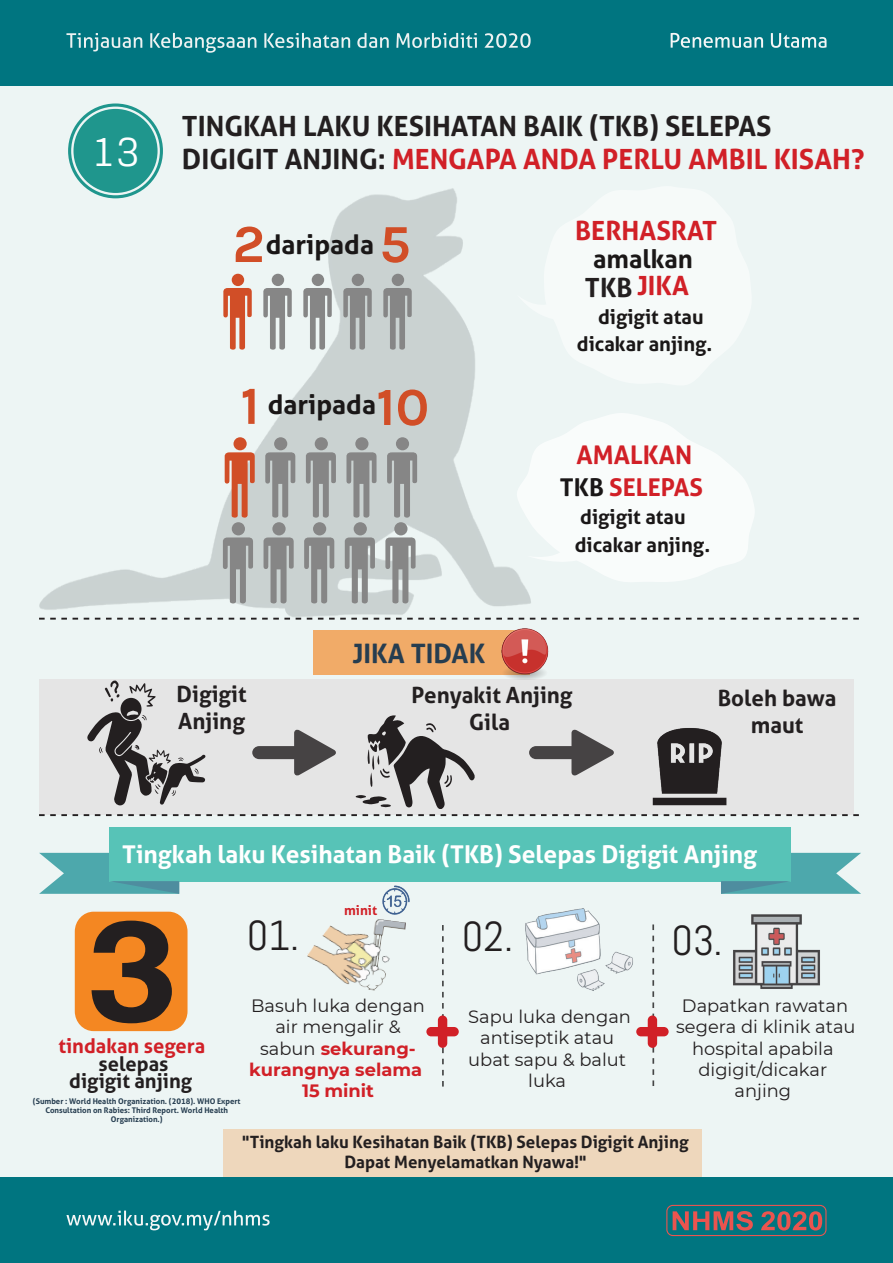
<style>
.page{position:relative;width:893px;height:1263px;background:#edf5f4}
.page>*{position:absolute;margin:0;border:0;box-sizing:border-box;transform-origin:0 0}
.t1{font:42px "Abel";color:#231f20}
.t2{font:700 27.9px/33.5px "Aller";color:#231f20;text-align:center}
.t3{font:700 26.85px "Aller";color:#1a1717}
.t4{font:700 26.85px "Aller";color:#263d50}
.t5{font:700 26.55px "Aller";color:#d12027}
.t6{font:700 25.65px "Aller";color:#1a1717}
.t7{font:700 25.65px "Aller";color:#d12027}
.t8{font:700 24.6px "Aller";color:#fff}
.t9{font:700 24.6px "Aller";color:#d12027}
.t10{font:700 22.35px/26.8px "Aller";color:#231f20;text-align:center}
.t11{font:700 20.1px/27.9px "Aller";color:#1a1717}
.t12{font:700 20.1px/17.2px "Aller";color:#231f20;text-align:center}
.t13{font:17.85px/21.1px "Montserrat";color:#231f20;text-align:center}
.t14{font:700 16.95px/19.6px "Aller";color:#231f20;text-align:center}
.t15{font:700 13.35px "Aller";color:#d12027}
.t16{font:700 7.8px/9px "Aller";color:#263d50;text-align:center}
.s1{font-family:"Glegoo";font-weight:400;font-size:41.7px;color:#fff}
.s2{color:#d12027}
.s3{color:#231f20}
.s4{color:#1a1717}
.s5{font-weight:700;color:#d12027}
</style>
<div class="page">
<img style="left:39px;top:188px;width:508px;height:487px">
<svg style="left:68px;top:103px;width:95px;height:95px"></svg>
<svg style="left:39px;top:618px;width:28px;height:2px"></svg>
<svg style="left:106px;top:618px;width:39px;height:2px"></svg>
<svg style="left:184px;top:618px;width:28px;height:2px"></svg>
<svg style="left:251px;top:618px;width:39px;height:2px"></svg>
<svg style="left:329px;top:618px;width:39px;height:2px"></svg>
<svg style="left:396px;top:618px;width:39px;height:2px"></svg>
<svg style="left:474px;top:618px;width:39px;height:2px"></svg>
<svg style="left:541px;top:618px;width:39px;height:2px"></svg>
<svg style="left:619px;top:618px;width:39px;height:2px"></svg>
<svg style="left:686px;top:618px;width:39px;height:2px"></svg>
<svg style="left:764px;top:618px;width:39px;height:2px"></svg>
<svg style="left:842px;top:618px;width:17px;height:2px"></svg>
<div style="left:75px;top:912px;width:113px;height:119px;background:#f48722;border-radius:19px"></div>
<svg style="left:92px;top:920px;width:80px;height:103px"></svg>
<svg style="left:382px;top:227px;width:26px;height:36px"></svg>
<div style="left:39px;top:679px;width:815px;height:135px;background:#e5e5e5"></div>
<svg style="left:442px;top:936px;width:2px;height:39px"></svg>
<svg style="left:652px;top:1058px;width:2px;height:28px"></svg>
<img style="left:307px;top:919px;width:99px;height:72px">
<img style="left:382px;top:885px;width:28px;height:30px">
<img style="left:499px;top:881px;width:165px;height:110px">
<img style="left:733px;top:914px;width:87px;height:75px">
<svg style="left:87px;top:681px;width:118px;height:125px"></svg>
<svg style="left:517px;top:188px;width:30px;height:198px"></svg>
<svg style="left:517px;top:413px;width:237px;height:169px"></svg>
<div style="left:314px;top:630px;width:216px;height:45px;background:#f1ab68"></div>
<img style="left:499px;top:628px;width:50px;height:51px">
<svg style="left:39px;top:814px;width:28px;height:2px"></svg>
<svg style="left:106px;top:814px;width:39px;height:2px"></svg>
<svg style="left:184px;top:814px;width:28px;height:2px"></svg>
<svg style="left:541px;top:814px;width:39px;height:2px"></svg>
<svg style="left:619px;top:814px;width:39px;height:2px"></svg>
<svg style="left:686px;top:814px;width:39px;height:2px"></svg>
<svg style="left:764px;top:814px;width:39px;height:2px"></svg>
<svg style="left:842px;top:814px;width:17px;height:2px"></svg>
<img style="left:652px;top:728px;width:75px;height:78px">
<svg style="left:426px;top:1014px;width:33px;height:39px"></svg>
<svg style="left:636px;top:980px;width:33px;height:72px"></svg>
<svg style="left:251px;top:715px;width:262px;height:101px"></svg>
<svg style="left:529px;top:730px;width:85px;height:45px"></svg>
<div style="left:223px;top:1129px;width:478px;height:48px;background:#eed7bc"></div>
<div style="left:109px;top:827px;width:682px;height:54px;background:#57c3b7"></div>
<svg style="left:39px;top:853px;width:140px;height:41px"></svg>
<svg style="left:721px;top:853px;width:140px;height:41px"></svg>
<svg style="left:243px;top:389px;width:12px;height:35px"></svg>
<svg style="left:236px;top:227px;width:26px;height:35px"></svg>
<svg style="left:223px;top:274px;width:29px;height:76px"></svg>
<svg style="left:263px;top:274px;width:29px;height:76px"></svg>
<svg style="left:303px;top:274px;width:29px;height:76px"></svg>
<svg style="left:343px;top:274px;width:29px;height:76px;background:#a4a8a7"></svg>
<svg style="left:383px;top:274px;width:29px;height:76px;background:#a4a8a7"></svg>
<svg style="left:379px;top:390px;width:11px;height:35px"></svg>
<svg style="left:398px;top:389px;width:29px;height:37px"></svg>
<svg style="left:223px;top:437px;width:32px;height:166px;background:#bea096"></svg>
<svg style="left:263px;top:437px;width:33px;height:166px;background:#a7abab"></svg>
<svg style="left:304px;top:437px;width:32px;height:166px;background:#a6aaaa"></svg>
<svg style="left:344px;top:437px;width:33px;height:166px;background:#aaaead"></svg>
<svg style="left:385px;top:437px;width:32px;height:166px;background:#aaaead"></svg>
<div style="left:0;top:0;width:893px;height:85px;background:#007580"></div>
<div style="left:0;top:1178px;width:893px;height:85px;background:#007580"></div>
<svg style="left:66px;top:1210px;width:204px;height:20px"></svg>
<svg style="left:671px;top:33px;width:92px;height:15px"></svg>
<svg style="left:771px;top:33px;width:55px;height:15px"></svg>
<svg style="left:66px;top:33px;width:76px;height:18px"></svg>
<svg style="left:150px;top:33px;width:106px;height:20px"></svg>
<svg style="left:264px;top:33px;width:86px;height:15px"></svg>
<svg style="left:357px;top:33px;width:32px;height:15px"></svg>
<svg style="left:396px;top:33px;width:81px;height:15px"></svg>
<svg style="left:484px;top:33px;width:47px;height:15px"></svg>
<svg style="left:666px;top:1205px;width:160px;height:31px"></svg>
<p class="t2" style="left:91px;top:109px;width:775px">TINGKAH LAKU KESIHATAN BAIK (TKB) SELEPAS<br><span class="s1">13</span> DIGIGIT ANJING: <span class="s2">MENGAPA ANDA PERLU AMBIL KISAH?</span></p>
<p class="t3" style="left:266px;top:228px;width:110px">daripada</p>
<p class="t3" style="left:268px;top:388px;width:110px">daripada</p>
<p class="t4" style="left:352px;top:637px;width:134px">JIKA TIDAK</p>
<p class="t5" style="left:575px;top:214px;width:143px">BERHASRAT</p>
<p class="t6" style="left:593px;top:243px;width:101px">amalkan</p>
<p class="t5" style="left:585px;top:270px;width:105px"><span class="s3">TKB</span> JIKA</p>
<p class="t11" style="left:577px;top:330px;width:137px">dicakar anjing.</p>
<p class="t11" style="left:598px;top:303px;width:107px">digigit atau</p>
<p class="t7" style="left:577px;top:439px;width:117px">AMALKAN</p>
<p class="t9" style="left:560px;top:472px;width:145px"><span class="s4">TKB</span> SELEPAS</p>
<p class="t11" style="left:575px;top:503px;width:137px">digigit atau dicakar anjing.</p>
<p class="t10" style="left:177px;top:680px;width:72px;text-align:left">Digigit<br>Anjing</p>
<p class="t10" style="left:411px;top:681px;width:163px">Penyakit Anjing<br>Gila</p>
<p class="t10" style="left:718px;top:685px;width:120px">Boleh bawa maut</p>
<p class="t8" style="left:122px;top:839px;width:637px">Tingkah laku Kesihatan Baik (TKB) Selepas Digigit Anjing</p>
<p class="t15" style="left:344px;top:902px;width:34px">minit</p>
<p class="t1" style="left:247px;top:908px;width:54px">01.</p>
<p class="t1" style="left:462px;top:910px;width:53px">02.</p>
<p class="t1" style="left:671px;top:914px;width:53px">03.</p>
<p class="t12" style="left:58px;top:1037px;width:148px"><span class="s2">tindakan segera </span>selepas<br>digigit anjing</p>
<p class="t16" style="left:33px;top:1096px;width:209px">(Sumber : World Health Organization. (2018). WHO Expert<br>Consultation on Rabies: Third Report. World Health<br>Organization.)</p>
<p class="t13" style="left:249px;top:994px;width:177px">Basuh luka dengan air mengalir &amp; sabun <span class="s5">sekurang&shy;kurangnya selama<br>15 minit</span></p>
<p class="t13" style="left:468px;top:1006px;width:164px">Sapu luka dengan antiseptik atau ubat sapu &amp; balut luka</p>
<p class="t13" style="left:676px;top:994px;width:181px">Dapatkan rawatan segera di klinik atau hospital apabila digigit/dicakar anjing</p>
<p class="t14" style="left:242px;top:1132px;width:448px">"Tingkah laku Kesihatan Baik (TKB) Selepas Digigit Anjing<br>Dapat Menyelamatkan Nyawa!"</p>
</div>
